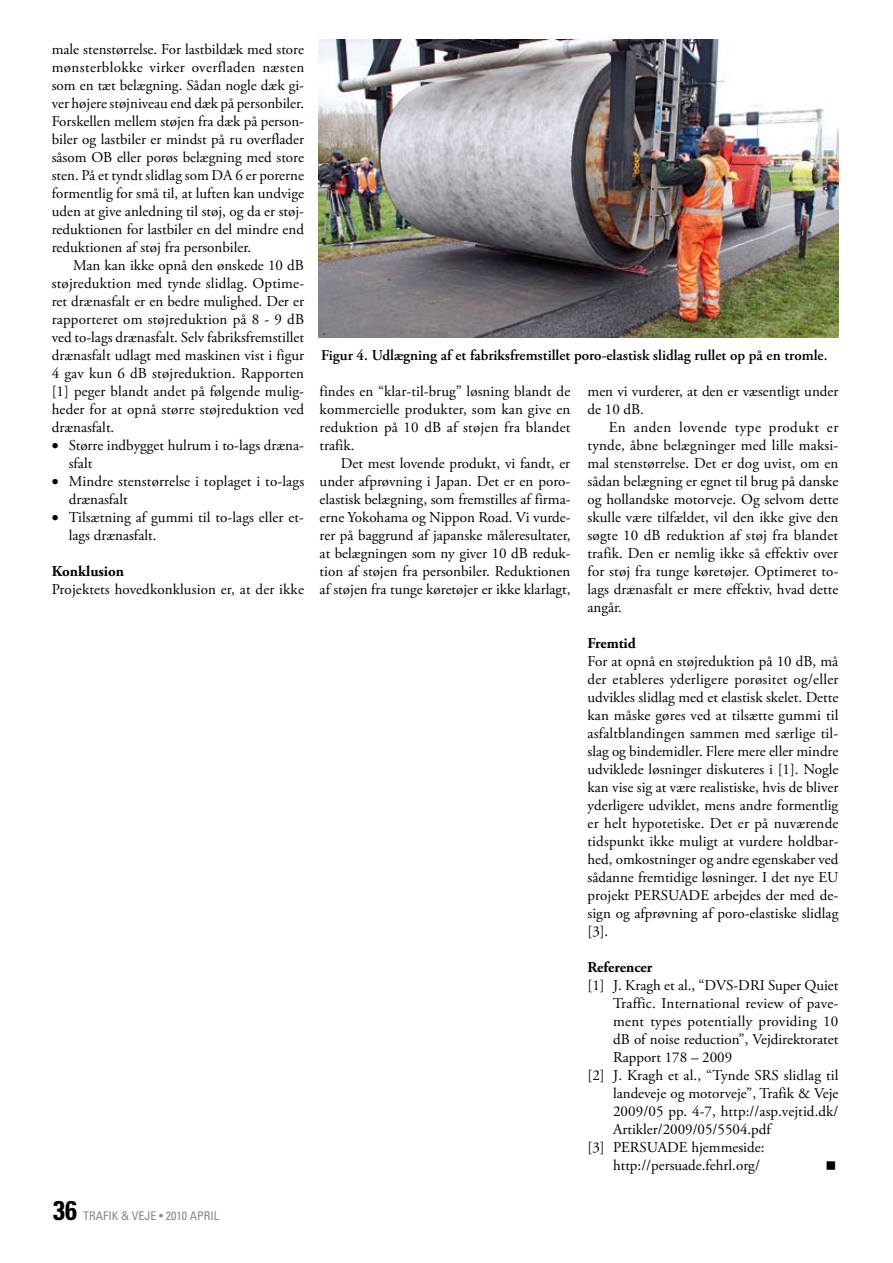
<style>
.page{position:relative;width:893px;height:1263px;background:#fff}
.page>*{position:absolute;margin:0;border:0;box-sizing:border-box;transform-origin:0 0}
.t1{font:700 condensed 27px "Univers";color:#000}
.t2{font:15px/18px "Adobe Garamond Pro";color:#000;text-align:justify}
.t3{font:600 15px "Adobe Garamond Pro";color:#000}
.t4{font:15px "Adobe Garamond Pro";letter-spacing:.02em;color:#000}
.t5{font:700 15px "Adobe Garamond Pro";color:#000}
.t6{font:condensed 12px "Univers";color:#87888a}
</style>
<div class="page">
<img style="left:319px;top:39px;width:519px;height:299px">
<p class="t2" style="left:52px;top:41px;width:254px">male stenstørrelse. For lastbildæk med store mønsterblokke virker overfladen næsten som en tæt belægning. Sådan nogle dæk gi&shy;ver højere støjniveau end dæk på personbiler.<br>Forskellen mellem støjen fra dæk på person&shy;biler og lastbiler er mindst på ru overflader såsom OB eller porøs belægning med store sten. På et tyndt slidlag som DA 6 er porerne formentlig for små til, at luften kan undvige uden at give anledning til støj, og da er støj&shy;reduktionen for lastbiler en del mindre end reduktionen af støj fra personbiler.</p>
<p class="t2" style="left:52px;top:257px;width:254px;text-indent:21px">Man kan ikke opnå den ønskede 10 dB støjreduktion med tynde slidlag. Optime&shy;ret drænasfalt er en bedre mulighed. Der er rapporteret om støjreduktion på 8 - 9 dB ved to-lags drænasfalt. Selv fabriksfremstillet drænasfalt udlagt med maskinen vist i figur 4 gav kun 6 dB støjreduktion. Rapporten [1] peger blandt andet på følgende mulig&shy;heder for at opnå større støjreduktion ved drænasfalt.</p>
<p class="t2" style="left:69px;top:437px;width:237px;text-indent:-17px">• Større indbygget hulrum i to-lags dræna&shy;sfalt</p>
<p class="t2" style="left:69px;top:473px;width:237px;text-indent:-17px">• Mindre stenstørrelse i toplaget i to-lags drænasfalt</p>
<p class="t2" style="left:69px;top:509px;width:237px;text-indent:-17px">• Tilsætning af gummi til to-lags eller et&shy;lags drænasfalt.</p>
<p class="t5" style="left:52px;top:563px;width:74px">Konklusion</p>
<p class="t2" style="left:52px;top:581px;width:254px">Projektets hovedkonklusion er, at der ikke</p>
<h1 class="t1" style="left:53px;top:1194px;width:25px">36</h1>
<p class="t6" style="left:83px;top:1208px;width:137px">TRAFIK &amp; VEJE • 2010 APRIL</p>
<p class="t3" style="left:321px;top:347px;width:508px">Figur 4. Udlægning af et fabriksfremstillet poro-elastisk slidlag rullet op på en tromle.</p>
<p class="t2" style="left:320px;top:383px;width:252px">findes en “klar-til-brug” løsning blandt de kommercielle produkter, som kan give en reduktion på 10 dB af støjen fra blandet trafik.</p>
<p class="t2" style="left:320px;top:455px;width:252px;text-indent:21px">Det mest lovende produkt, vi fandt, er under afprøvning i Japan. Det er en poro&shy;elastisk belægning, som fremstilles af firma&shy;erne Yokohama og Nippon Road. Vi vurde&shy;rer på baggrund af japanske måleresultater, at belægningen som ny giver 10 dB reduk&shy;tion af støjen fra personbiler. Reduktionen af støjen fra tunge køretøjer er ikke klarlagt,</p>
<p class="t2" style="left:587px;top:383px;width:252px">men vi vurderer, at den er væsentligt under de 10 dB.</p>
<p class="t2" style="left:587px;top:419px;width:253px;text-indent:21px">En anden lovende type produkt er tynde, åbne belægninger med lille maksi&shy;mal stenstørrelse. Det er dog uvist, om en sådan belægning er egnet til brug på danske og hollandske motorveje. Og selvom dette skulle være tilfældet, vil den ikke give den søgte 10 dB reduktion af støj fra blandet trafik. Den er nemlig ikke så effektiv over for støj fra tunge køretøjer. Optimeret to&shy;lags drænasfalt er mere effektiv, hvad dette angår.</p>
<p class="t5" style="left:587px;top:635px;width:50px">Fremtid</p>
<p class="t2" style="left:587px;top:653px;width:252px">For at opnå en støjreduktion på 10 dB, må der etableres yderligere porøsitet og/eller udvikles slidlag med et elastisk skelet. Dette kan måske gøres ved at tilsætte gummi til asfaltblandingen sammen med særlige til&shy;slag og bindemidler. Flere mere eller mindre udviklede løsninger diskuteres i [1]. Nogle kan vise sig at være realistiske, hvis de bliver yderligere udviklet, mens andre formentlig er helt hypotetiske. Det er på nuværende tidspunkt ikke muligt at vurdere holdbar&shy;hed, omkostninger og andre egenskaber ved sådanne fremtidige løsninger. I det nye EU projekt PERSUADE arbejdes der med de&shy;sign og afprøvning af poro-elastiske slidlag [3].</p>
<p class="t5" style="left:587px;top:959px;width:66px">Referencer</p>
<p class="t2" style="left:587px;top:977px;width:252px">[1] J. Kragh et al., “DVS-DRI Super Quiet</p>
<p class="t2" style="left:613px;top:995px;width:227px">Traffic. International review of pave-</p>
<p class="t4" style="left:613px;top:1012px;width:227px">ment types potentially providing 10</p>
<p class="t2" style="left:613px;top:1031px;width:227px">dB of noise reduction”, Vejdirektoratet</p>
<p class="t2" style="left:613px;top:1049px;width:121px">Rapport 178 – 2009</p>
<p class="t2" style="left:587px;top:1067px;width:252px">[2] J. Kragh et al., “Tynde SRS slidlag til</p>
<p class="t2" style="left:613px;top:1085px;width:227px">landeveje og motorveje”, Trafik &amp; Veje</p>
<p class="t2" style="left:613px;top:1103px;width:227px">2009/05 pp. 4-7, http://asp.vejtid.dk/</p>
<p class="t2" style="left:613px;top:1121px;width:159px">Artikler/2009/05/5504.pdf</p>
<p class="t2" style="left:587px;top:1139px;width:178px">[3] PERSUADE hjemmeside:</p>
<p class="t2" style="left:613px;top:1157px;width:148px">http://persuade.fehrl.org/</p>
</div>
